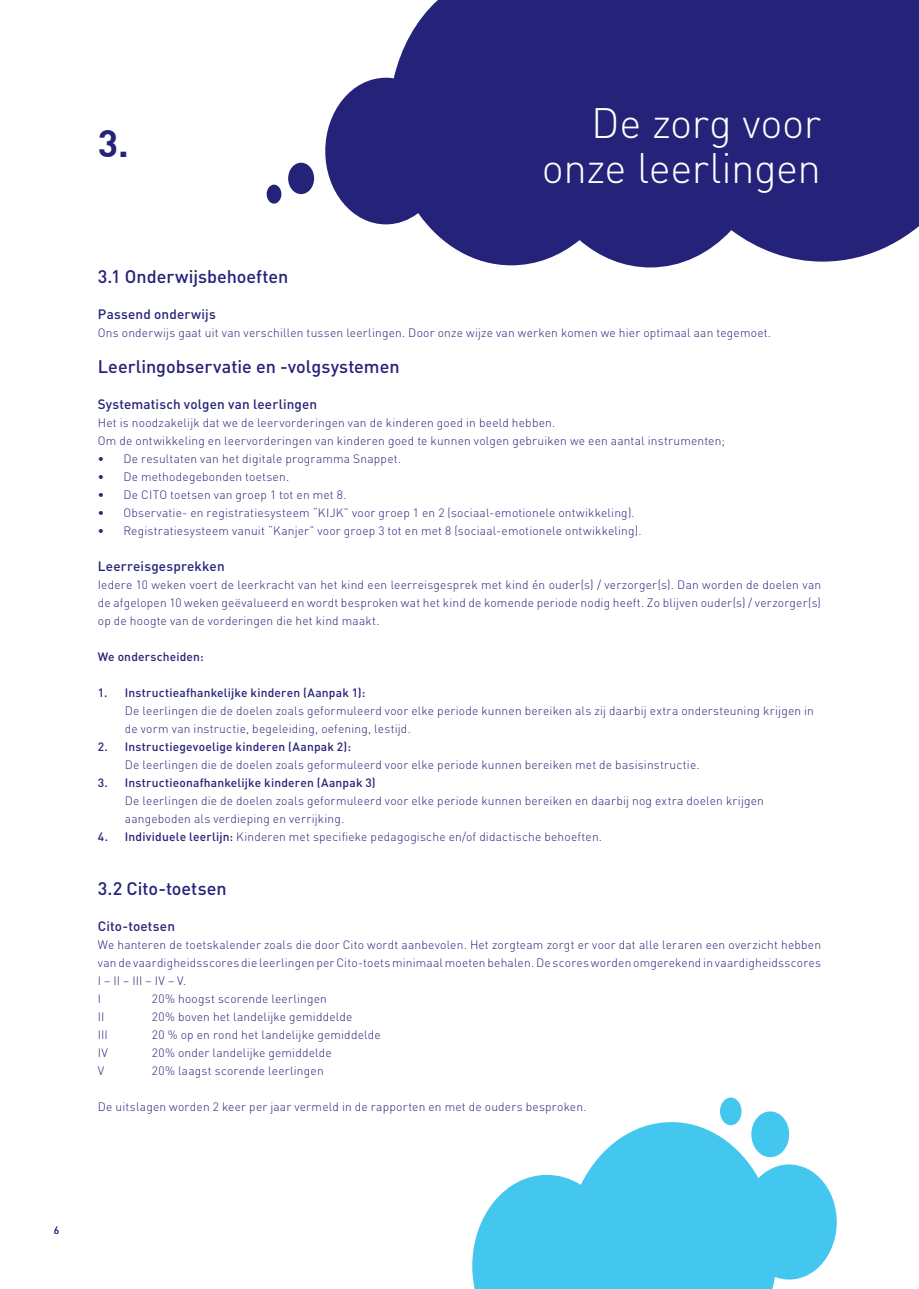
<style>
.page{position:relative;width:919px;height:1289px;background:#fff}
.page>*{position:absolute;margin:0;border:0;box-sizing:border-box;transform-origin:0 0}
.t1{font:300 42px/45px "DIN Pro";letter-spacing:-.01em;color:#fff;text-align:right}
.t2{font:37.5px "DIN Bold";color:#252279}
.t3{font:500 18px "DIN Pro";color:#252279}
.t4{font:500 13.5px "DIN Pro";letter-spacing:.01em;color:#252279}
.t5{font:300 12px/18px "DIN Pro";letter-spacing:.015em;color:#252279}
.t6{font:500 12px "DIN Pro";letter-spacing:.015em;color:#252279}
.t7{font:10.5px "DIN";color:#252279}
.s1{font-family:"DIN";font-weight:400}
.s2{font-weight:500}
</style>
<div class="page">
<svg style="left:325px;top:0;width:593px;height:267px;background:#3f3c89"></svg>
<div style="left:288px;top:163px;width:26px;height:31px;background:#252279;border-radius:50%"></div>
<div style="left:266px;top:185px;width:15px;height:19px;background:#252279;border-radius:50%"></div>
<div style="left:751px;top:1111px;width:38px;height:46px;background:#44c7ee;border-radius:50%"></div>
<div style="left:720px;top:1097px;width:21px;height:28px;background:#44c7ee;border-radius:50%"></div>
<svg style="left:472px;top:1122px;width:364px;height:166px;fill:#44c7ee"></svg>
<h2 class="t2" style="left:98px;top:119px;width:32px">3.</h2>
<h1 class="t1" style="left:541px;top:99px;width:281px">De zorg voor onze leerlingen</h1>
<h3 class="t3" style="left:98px;top:264px;width:192px">3.1 Onderwijsbehoeften</h3>
<p class="t4" style="left:98px;top:305px;width:119px">Passend onderwijs</p>
<p class="t5" style="left:98px;top:323px;width:674px">Ons onderwijs gaat uit van verschillen tussen leerlingen. Door onze wijze van werken komen we hier optimaal aan tegemoet.</p>
<h3 class="t3" style="left:98px;top:354px;width:303px">Leerlingobservatie en -volgsystemen</h3>
<p class="t4" style="left:98px;top:395px;width:221px">Systematisch volgen van leerlingen</p>
<p class="t5" style="left:98px;top:413px;width:628px">Het is noodzakelijk dat we de leervorderingen van de kinderen goed in beeld hebben.<br>Om de ontwikkeling en leervorderingen van kinderen goed te kunnen volgen gebruiken we een aantal instrumenten;</p>
<p class="t5" style="left:98px;top:449px;width:305px"><span class="s1">•</span> De resultaten van het digitale programma Snappet.</p>
<p class="t5" style="left:98px;top:467px;width:193px"><span class="s1">•</span> De methodegebonden toetsen.</p>
<p class="t5" style="left:98px;top:485px;width:250px"><span class="s1">•</span> De CITO toetsen van groep 1 tot en met 8.</p>
<p class="t5" style="left:98px;top:503px;width:538px"><span class="s1">•</span> Observatie- en registratiesysteem “KIJK” voor groep 1 en 2 (sociaal-emotionele ontwikkeling).</p>
<p class="t5" style="left:98px;top:521px;width:545px"><span class="s1">•</span> Registratiesysteem vanuit “Kanjer” voor groep 3 tot en met 8 (sociaal-emotionele ontwikkeling).</p>
<p class="t4" style="left:98px;top:557px;width:128px">Leerreisgesprekken</p>
<p class="t5" style="left:98px;top:575px;width:724px;text-align:justify">Iedere 10 weken voert de leerkracht van het kind een leerreisgesprek met kind én ouder(s) / verzorger(s). Dan worden de doelen van de afgelopen 10 weken geëvalueerd en wordt besproken wat het kind de komende periode nodig heeft. Zo blijven ouder(s) / verzorger(s) op de hoogte van de vorderingen die het kind maakt.</p>
<p class="t6" style="left:98px;top:648px;width:107px">We onderscheiden:</p>
<p class="t6" style="left:98px;top:684px;width:269px">1. Instructieafhankelijke kinderen (Aanpak 1):</p>
<p class="t5" style="left:125px;top:701px;width:690px">De leerlingen die de doelen zoals geformuleerd voor elke periode kunnen bereiken als zij daarbij extra ondersteuning krijgen in de vorm van instructie, begeleiding, oefening, lestijd.</p>
<p class="t6" style="left:98px;top:738px;width:255px">2. Instructiegevoelige kinderen (Aanpak 2):</p>
<p class="t5" style="left:125px;top:755px;width:576px">De leerlingen die de doelen zoals geformuleerd voor elke periode kunnen bereiken met de basisinstructie.</p>
<p class="t6" style="left:98px;top:774px;width:279px">3. Instructieonafhankelijke kinderen (Aanpak 3)</p>
<p class="t5" style="left:125px;top:791px;width:640px">De leerlingen die de doelen zoals geformuleerd voor elke periode kunnen bereiken en daarbij nog extra doelen krijgen aangeboden als verdieping en verrijking.</p>
<p class="t5" style="left:98px;top:827px;width:505px"><span class="s2">4. Individuele leerlijn:</span> Kinderen met specifieke pedagogische en/of didactische behoeften.</p>
<h3 class="t3" style="left:98px;top:876px;width:130px">3.2 Cito-toetsen</h3>
<p class="t4" style="left:98px;top:917px;width:79px">Cito-toetsen</p>
<p class="t5" style="left:98px;top:935px;width:724px">We hanteren de toetskalender zoals die door Cito wordt aanbevolen. Het zorgteam zorgt er voor dat alle leraren een overzicht hebben van de vaardigheidsscores die leerlingen per Cito-toets minimaal moeten behalen. De scores worden omgerekend in vaardigheidsscores I – II – III – IV – V.<br>I</p>
<p class="t5" style="left:152px;top:989px;width:176px">20% hoogst scorende leerlingen</p>
<p class="t5" style="left:98px;top:1007px;width:8px">II</p>
<p class="t5" style="left:152px;top:1007px;width:202px">20% boven het landelijke gemiddelde</p>
<p class="t5" style="left:98px;top:1025px;width:12px">III</p>
<p class="t5" style="left:152px;top:1025px;width:230px">20 % op en rond het landelijke gemiddelde</p>
<p class="t5" style="left:98px;top:1043px;width:12px">IV</p>
<p class="t5" style="left:152px;top:1043px;width:181px">20% onder landelijke gemiddelde</p>
<p class="t5" style="left:98px;top:1061px;width:8px">V</p>
<p class="t5" style="left:152px;top:1061px;width:173px">20% laagst scorende leerlingen</p>
<p class="t5" style="left:98px;top:1097px;width:490px">De uitslagen worden 2 keer per jaar vermeld in de rapporten en met de ouders besproken.</p>
<p class="t7" style="left:54px;top:1223px;width:7px">6</p>
</div>
